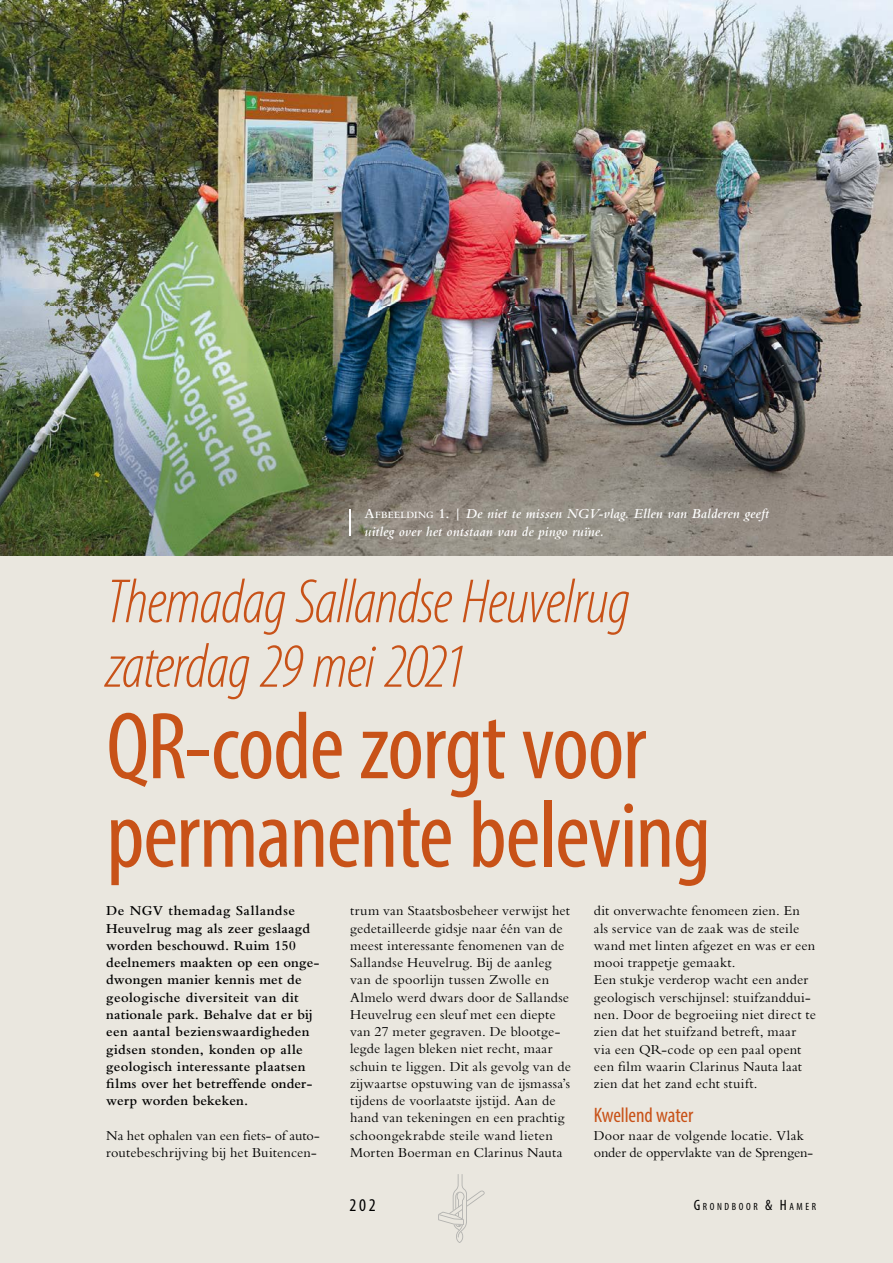
<style>
.page{position:relative;width:893px;height:1263px;background:#eae7df}
.page>*{position:absolute;margin:0;border:0;box-sizing:border-box;transform-origin:0 0}
.t1{font:condensed 96px/88.5px "Myriad Pro";letter-spacing:-.02em;color:#c85218}
.t2{font:italic 300 condensed 63px/64.5px "Myriad Pro";letter-spacing:-.015em;color:#c85218}
.t3{font:condensed 21px "Myriad Pro";letter-spacing:-.005em;color:#c85218}
.t4{font:condensed 18px "Myriad Pro";color:#000}
.t5{font:14.25px/17.2px "M Bembo";letter-spacing:.01em;color:#000}
.t6{font:600 14.25px/17.2px "M Bembo";letter-spacing:.015em;color:#000}
.t7{font:italic 600 14.25px/17.2px "M Bembo";letter-spacing:.01em;color:#fff}
.t8{font:condensed 10.5px "Myriad Pro";letter-spacing:.245em;color:#000}
.s1{font-style:normal}
.s2{font-style:normal;font-size:10.05px}
.s3{font-size:15px}
</style>
<div class="page">
<img style="left:0;top:0;width:893px;height:556px">
<svg style="left:350px;top:509px;width:1px;height:27px"></svg>
<svg style="left:438px;top:1174px;width:47px;height:69px"></svg>
<p class="t7" style="left:365px;top:505px;width:406px"><span class="s1">A</span><span class="s2">FBEELDING</span> <span class="s1">1. |</span> De niet te missen NGV-vlag. Ellen van Balderen geeft uitleg over het ontstaan van de pingo ruïne.</p>
<h2 class="t2" style="left:106px;top:569px;width:525px">Themadag Sallandse Heuvelrug zaterdag 29 mei 2021</h2>
<h1 class="t1" style="left:106px;top:701px;width:606px">QR-code zorgt voor permanente beleving</h1>
<p class="t6" style="left:106px;top:902px;width:215px">De NGV themadag Sallandse<br>Heuvelrug mag als zeer geslaagd worden beschouwd. Ruim 150 deelnemers maakten op een onge&shy;dwongen manier kennis met de geologische diversiteit van dit nationale park. Behalve dat er bij een aantal bezienswaardigheden gidsen stonden, konden op alle geologisch interessante plaatsen films over het betreffende onder&shy;werp worden bekeken.</p>
<p class="t5" style="left:106px;top:1127px;width:215px">Na het ophalen van een fiets- of auto&shy;routebeschrijving bij het Buitencen-</p>
<p class="t5" style="left:350px;top:902px;width:222px">trum van Staatsbosbeheer verwijst het gedetailleerde gidsje naar één van de meest interessante fenomenen van de Sallandse Heuvelrug. Bij de aanleg van de spoorlijn tussen Zwolle en Almelo werd dwars door de Sallandse Heuvelrug een sleuf met een diepte van 27 meter gegraven. De blootge&shy;legde lagen bleken niet recht, maar schuin te liggen. Dit als gevolg van de zijwaartse opstuwing van de ijsmassa’s tijdens de voorlaatste ijstijd. Aan de hand van tekeningen en een prachtig schoongekrabde steile wand lieten Morten Boerman en Clarinus Nauta</p>
<p class="t5" style="left:594px;top:902px;width:224px">dit onverwachte fenomeen zien. En als service van de zaak was de steile wand met linten afgezet en was er een mooi trappetje gemaakt.<br>Een stukje verderop wacht een ander geologisch verschijnsel: stuifzanddui&shy;nen. Door de begroeiing niet direct te zien dat het stuifzand betreft, maar via een QR-code op een paal opent een film waarin Clarinus Nauta laat zien dat het zand echt stuift.</p>
<h3 class="t3" style="left:594px;top:1103px;width:101px">Kwellend water</h3>
<p class="t5" style="left:594px;top:1126px;width:221px">Door naar de volgende locatie. Vlak onder de oppervlakte van de Sprengen-</p>
<p class="t4" style="left:350px;top:1194px;width:28px">202</p>
<p class="t8" style="left:694px;top:1200px;width:124px"><span class="s3">G</span>RONDBOOR <span class="s3">&amp; H</span>AMER</p>
</div>
